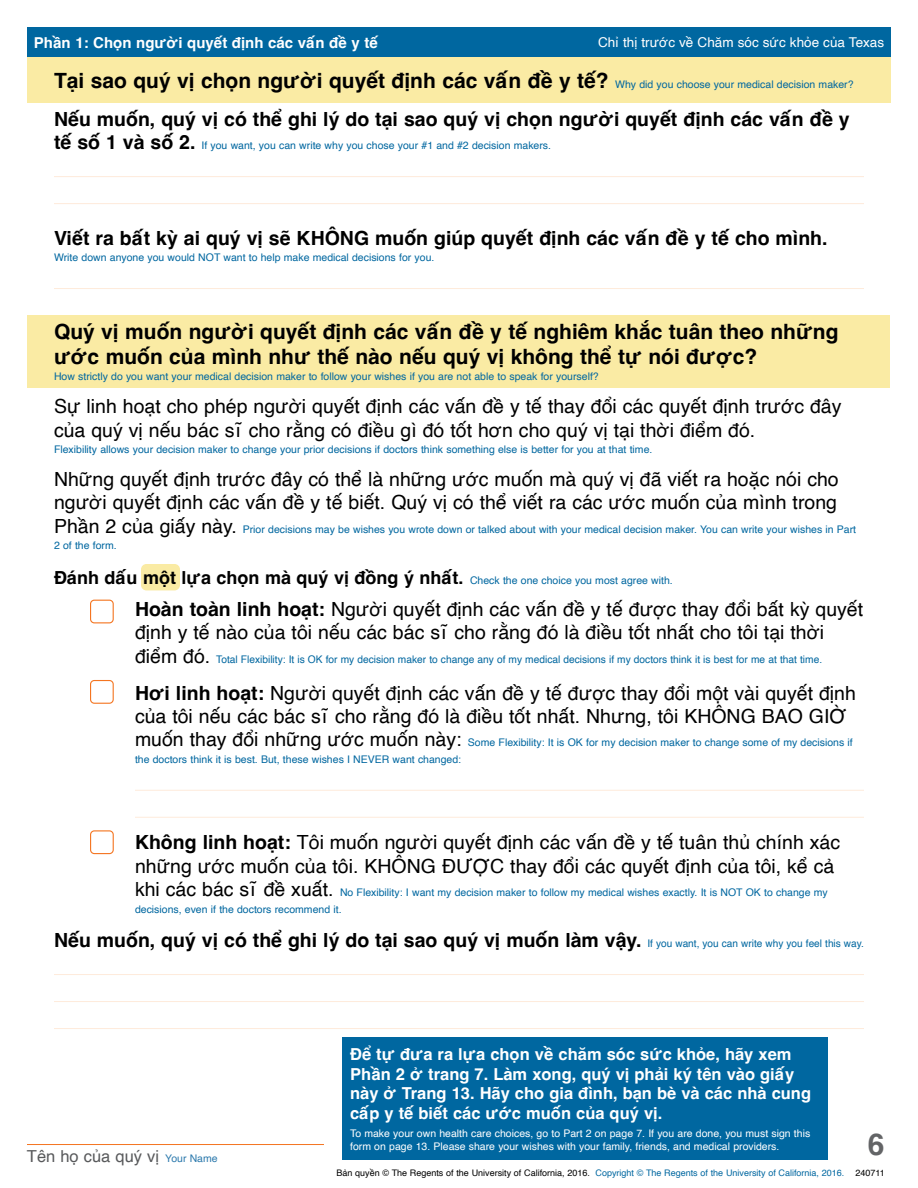
<style>
.page{position:relative;width:918px;height:1188px;background:#fff}
.page>*{position:absolute;margin:0;border:0;box-sizing:border-box;transform-origin:0 0}
.t1{font:700 30px "Helvetica";color:#636466}
.Instruction_1_-vi{font:700 21px/25.2px "Helvetica";color:#000}
.Paragraph_4_-vi{font:19.5px/23.4px "Helvetica";color:#000}
.Paragraph_1_-vi{font:19.5px/23.4px "Helvetica";color:#000}
.Title_4_-vi{font:700 19.5px "Helvetica";color:#000}
.Title_Part_-vi{font:700 18px "Helvetica";color:#000}
.Instruction_2_White_-vi{font:700 16.5px/19.8px "Helvetica";color:#fff}
.t2{font:16.5px "Helvetica";color:#58595b}
.t3{font:700 15px "Helvetica";color:#fff}
.t4{font:13.5px "Helvetica";color:#fff}
.Paragraph_4_-vi-2{font:10.5px/16.5px "Helvetica";color:#0067a0}
.Paragraph_1_-vi-2{font:10.5px/16.5px "Helvetica";color:#0067a0}
.English_Paragraph{font:10.5px/12.6px "Helvetica";color:#fff}
.Title_4_-vi-2{font:10.5px "Helvetica";color:#0067a0}
.Instruction_1_-vi-2{font:10.5px "Helvetica";color:#0067a0}
.t5{font:9px "Helvetica";color:#000}
.s1{font-weight:400;font-size:10.5px;color:#0067a0}
.s2{font-weight:700;font-size:19.5px;color:#000}
.s3{font-size:19.5px;color:#000}
.s4{font-weight:700}
.s5{font-size:10.5px;color:#2d7aad}
.s6{color:#0067a0}
</style>
<div class="page">
<div style="left:27px;top:27px;width:864px;height:42px;background:#0067a0"></div>
<hr style="left:27px;top:1144px;width:297px;height:1px;background:#f47521">
<div style="left:27px;top:57px;width:864px;height:45px;background:#faeba4"></div>
<div style="left:141px;top:564px;width:39px;height:26px;background:#faeba4;border-radius:5px"></div>
<hr style="left:135px;top:790px;width:729px;height:1px;background:#feebdb">
<hr style="left:135px;top:817px;width:729px;height:1px;background:#feebdb">
<hr style="left:54px;top:176px;width:810px;height:1px;background:#feebdb">
<hr style="left:54px;top:203px;width:810px;height:1px;background:#feebdb">
<hr style="left:54px;top:288px;width:810px;height:1px;background:#feebdb">
<div style="left:27px;top:315px;width:863px;height:73px;background:#faeba4"></div>
<hr style="left:54px;top:974px;width:810px;height:1px;background:#feebdb">
<hr style="left:54px;top:1001px;width:810px;height:1px;background:#feebdb">
<hr style="left:54px;top:1028px;width:810px;height:1px;background:#feebdb">
<div style="left:90px;top:600px;width:24px;height:23px;border:1px solid #f47521;border-radius:4px"></div>
<div style="left:90px;top:680px;width:24px;height:24px;border:1px solid #f47521;border-radius:4px"></div>
<div style="left:90px;top:830px;width:24px;height:24px;border:1px solid #f47521;border-radius:4px"></div>
<div style="left:342px;top:1037px;width:486px;height:123px;background:#0067a0"></div>
<h3 class="t3" style="left:34px;top:33px;width:346px">Phần 1: Chọn người quyết định các vấn đề y tế</h3>
<p class="t4" style="left:598px;top:32px;width:288px">Chỉ thị trước về Chăm sóc sức khỏe của Texas</p>
<p class="Instruction_1_-vi" style="left:54px;top:70px;width:801px">Tại sao quý vị chọn người quyết định các vấn đề y tế? <span class="s1">Why did you choose your medical decision maker?</span></p>
<p class="Title_4_-vi" style="left:54px;top:107px;width:797px">Nếu muốn, quý vị có thể ghi lý do tại sao quý vị chọn người quyết định các vấn đề y</p>
<p class="Title_4_-vi-2" style="left:54px;top:137px;width:499px"><span class="s2">tế số 1 và số 2.</span> If you want, you can write why you chose your #1 and #2 decision makers.</p>
<p class="Title_4_-vi" style="left:54px;top:226px;width:775px">Viết ra bất kỳ ai quý vị sẽ KHÔNG muốn giúp quyết định các vấn đề y tế cho mình.</p>
<p class="Title_4_-vi-2" style="left:54px;top:249px;width:382px">Write down anyone you would NOT want to help make medical decisions for you.</p>
<p class="Instruction_1_-vi" style="left:54px;top:321px;width:786px">Quý vị muốn người quyết định các vấn đề y tế nghiêm khắc tuân theo những ước muốn của mình như thế nào nếu quý vị không thể tự nói được?</p>
<p class="Instruction_1_-vi-2" style="left:54px;top:369px;width:546px">How strictly do you want your medical decision maker to follow your wishes if you are not able to speak for yourself?</p>
<p class="Paragraph_1_-vi" style="left:54px;top:395px;width:789px">Sự linh hoạt cho phép người quyết định các vấn đề y tế thay đổi các quyết định trước đây của quý vị nếu bác sĩ cho rằng có điều gì đó tốt hơn cho quý vị tại thời điểm đó.</p>
<p class="Paragraph_1_-vi-2" style="left:54px;top:442px;width:600px">Flexibility allows your decision maker to change your prior decisions if doctors think something else is better for you at that time.</p>
<p class="Paragraph_1_-vi" style="left:54px;top:468px;width:786px">Những quyết định trước đây có thể là những ước muốn mà quý vị đã viết ra hoặc nói cho người quyết định các vấn đề y tế biết. Quý vị có thể viết ra các ước muốn của mình trong</p>
<p class="Paragraph_1_-vi-2" style="left:54px;top:521px;width:804px"><span class="s3">Phần 2 của giấy này.</span> Prior decisions may be wishes you wrote down or talked about with your medical decision maker. You can write your wishes in Part<br>2 of the form.</p>
<p class="Title_Part_-vi" style="left:54px;top:566px;width:620px">Đánh dấu một lựa chọn mà quý vị đồng ý nhất. <span class="s1">Check the one choice you most agree with.</span></p>
<p class="Paragraph_4_-vi" style="left:135px;top:598px;width:730px"><span class="s4">Hoàn toàn linh hoạt:</span> Người quyết định các vấn đề y tế được thay đổi bất kỳ quyết định y tế nào của tôi nếu các bác sĩ cho rằng đó là điều tốt nhất cho tôi tại thời</p>
<p class="Paragraph_4_-vi-2" style="left:135px;top:651px;width:689px"><span class="s3">điểm đó.</span> Total Flexibility: It is OK for my decision maker to change any of my medical decisions if my doctors think it is best for me at that time.</p>
<p class="Paragraph_4_-vi" style="left:135px;top:682px;width:722px"><span class="s4">Hơi linh hoạt:</span> Người quyết định các vấn đề y tế được thay đổi một vài quyết định của tôi nếu các bác sĩ cho rằng đó là điều tốt nhất. Nhưng, tôi KHÔNG BAO GIỜ</p>
<p class="Paragraph_4_-vi-2" style="left:135px;top:735px;width:719px"><span class="s3">muốn thay đổi những ước muốn này:</span> Some Flexibility: It is OK for my decision maker to change some of my decisions if the doctors think it is best. But, these wishes I NEVER want changed:</p>
<p class="Paragraph_4_-vi" style="left:135px;top:831px;width:707px"><span class="s4">Không linh hoạt:</span> Tôi muốn người quyết định các vấn đề y tế tuân thủ chính xác những ước muốn của tôi. KHÔNG ĐƯỢC thay đổi các quyết định của tôi, kể cả</p>
<p class="Paragraph_4_-vi-2" style="left:135px;top:884px;width:694px"><span class="s3">khi các bác sĩ đề xuất.</span> No Flexibility: I want my decision maker to follow my medical wishes exactly. It is NOT OK to change my decisions, even if the doctors recommend it.</p>
<p class="Title_4_-vi" style="left:54px;top:928px;width:811px">Nếu muốn, quý vị có thể ghi lý do tại sao quý vị muốn làm vậy. <span class="s1">If you want, you can write why you feel this way.</span></p>
<h3 class="t2" style="left:27px;top:1144px;width:192px">Tên họ của quý vị <span class="s5">Your Name</span></h3>
<p class="Instruction_2_White_-vi" style="left:350px;top:1046px;width:463px">Để tự đưa ra lựa chọn về chăm sóc sức khỏe, hãy xem Phần 2 ở trang 7. Làm xong, quý vị phải ký tên vào giấy này ở Trang 13. Hãy cho gia đình, bạn bè và các nhà cung cấp y tế biết các ước muốn của quý vị.</p>
<p class="English_Paragraph" style="left:350px;top:1128px;width:462px">To make your own health care choices, go to Part 2 on page 7. If you are done, you must sign this form on page 13. Please share your wishes with your family, friends, and medical providers.</p>
<h1 class="t1" style="left:868px;top:1126px;width:18px">6</h1>
<p class="t5" style="left:336px;top:1166px;width:550px">Bản quyền © The Regents of the University of California, 2016. <span class="s6">Copyright © The Regents of the University of California, 2016.</span> 240711</p>
</div>
